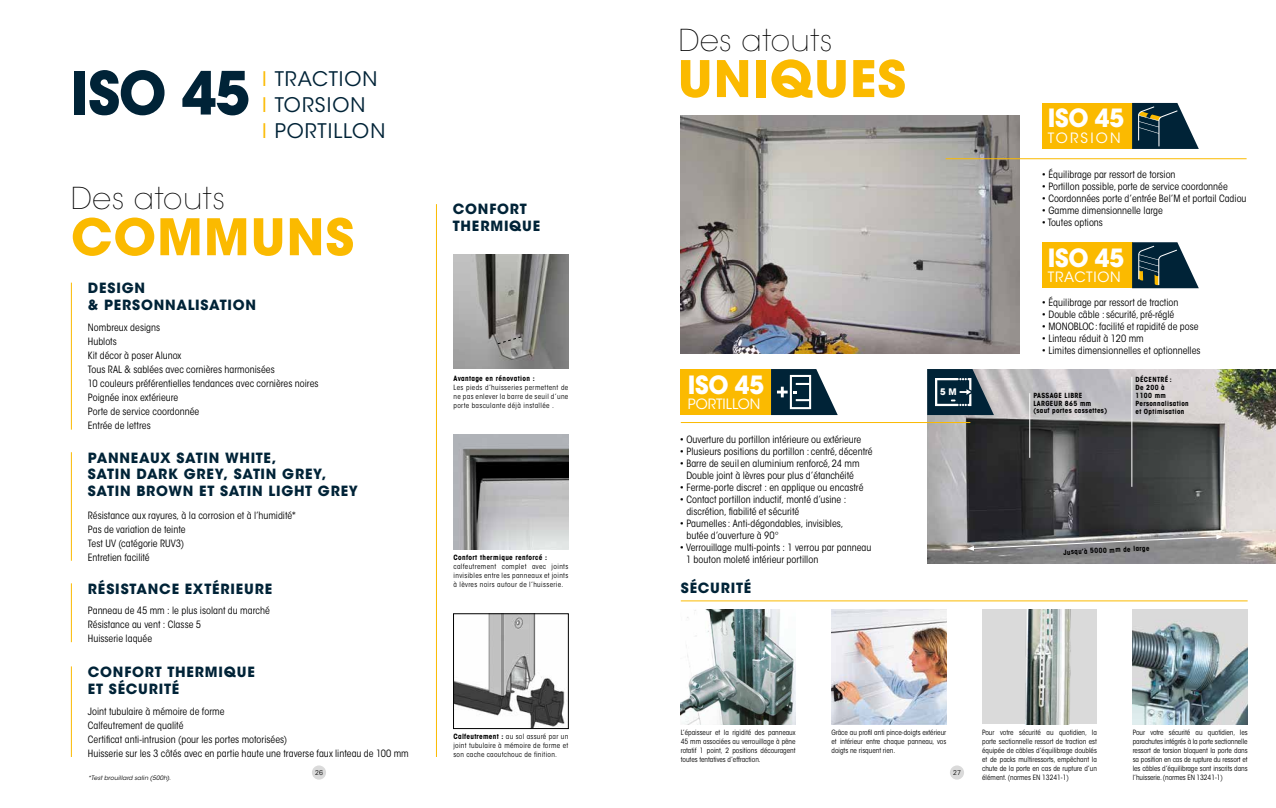
<style>
.page{position:relative;width:1276px;height:808px;background:#fff}
.page>*{position:absolute;margin:0;border:0;box-sizing:border-box;transform-origin:0 0}
.t1{font:700 59px "ITC Avant Garde Std";color:#002337;scale:.95 1}
.t2{font:700 50px "ITC Avant Garde Std";letter-spacing:.02em;color:#fbba00}
.t3{font:200 30px "ITC Avant Garde Std";letter-spacing:.02em;color:#000}
.t4{font:700 24.9px "ITC Avant Garde Std";letter-spacing:-.01em;color:#fff;scale:.95 1}
.t5{font:20px/26px "ITC Avant Garde Std";letter-spacing:.05em;color:#002337}
.t6{font:14.1px "ITC Avant Garde Std";color:#fff}
.t7{font:14.1px "ITC Avant Garde Std";letter-spacing:.045em;color:#fff}
.t8{font:14.1px "ITC Avant Garde Std";letter-spacing:.155em;color:#fff}
.t9{font:700 14px/16.8px "ITC Avant Garde Std";letter-spacing:.055em;color:#002337}
.t10{font:condensed 10px/14px "ITC Avant Garde Std";color:#000}
.t11{font:700 9px "ITC Avant Garde Std";color:#fff}
.t12{font:condensed 7.2px/9px "ITC Avant Garde Std";color:#000;text-align:justify}
.t13{font:700 condensed 7.2px "ITC Avant Garde Std";letter-spacing:.05em;color:#000}
.t14{font:700 condensed 7px/8px "ITC Avant Garde Std";letter-spacing:.05em;color:#000}
.t15{font:300 7px "Univers LT Std";color:#000}
.t16{font:italic 6px "ITC Avant Garde Std";letter-spacing:.025em;color:#000}
.s1{color:#fbba00}
.s2{font-weight:700}
</style>
<div class="page">
<div style="left:312px;top:765px;width:14px;height:15px;background:#dadada;border-radius:50%"></div>
<hr style="left:71px;top:283px;width:1px;height:147px;background:#fbba00">
<hr style="left:71px;top:666px;width:1px;height:91px;background:#fbba00">
<hr style="left:71px;top:583px;width:1px;height:59px;background:#fbba00">
<div style="left:950px;top:765px;width:14px;height:15px;background:#dadada;border-radius:50%"></div>
<hr style="left:71px;top:452px;width:1px;height:109px;background:#fbba00">
<img style="left:455px;top:616px;width:110px;height:111px">
<div style="left:453px;top:614px;width:115px;height:115px;border:1px solid #000"></div>
<img style="left:453px;top:435px;width:115px;height:114px">
<img style="left:453px;top:254px;width:115px;height:115px">
<hr style="left:436px;top:204px;width:1px;height:553px;background:#fbba00">
<svg style="left:497px;top:336px;width:24px;height:8px"></svg>
<img style="left:681px;top:115px;width:338px;height:238px">
<div style="left:1042px;top:103px;width:90px;height:46px;background:#fbba00"></div>
<hr style="left:945px;top:158px;width:301px;height:1px;background:#fbba00">
<svg style="left:1132px;top:103px;width:66px;height:46px;background:#36505c"></svg>
<div style="left:1042px;top:242px;width:90px;height:46px;background:#fbba00"></div>
<svg style="left:1132px;top:242px;width:66px;height:46px;background:#38515c"></svg>
<div style="left:681px;top:369px;width:90px;height:46px;background:#fbba00"></div>
<img style="left:927px;top:369px;width:349px;height:194px">
<svg style="left:967px;top:534px;width:256px;height:17px;background:#8a8a8b"></svg>
<hr style="left:1131px;top:377px;width:1px;height:110px;background:#fff">
<hr style="left:1029px;top:393px;width:1px;height:65px;background:#fff">
<svg style="left:927px;top:369px;width:67px;height:46px;background:#385160"></svg>
<svg style="left:771px;top:369px;width:66px;height:46px"></svg>
<hr style="left:681px;top:422px;width:289px;height:1px;background:#fbba00">
<hr style="left:681px;top:600px;width:566px;height:1px;background:#fbba00">
<img style="left:681px;top:609px;width:114px;height:115px">
<img style="left:831px;top:609px;width:115px;height:115px">
<img style="left:982px;top:609px;width:115px;height:115px">
<img style="left:1132px;top:609px;width:115px;height:115px">
<h1 class="t1" style="left:71px;top:55px;width:190px">ISO 45</h1>
<h3 class="t5" style="left:262px;top:66px;width:124px"><span class="s1">I</span> TRACTION<br><span class="s1">I</span> TORSION<br><span class="s1">I</span> PORTILLON</h3>
<h3 class="t3" style="left:71px;top:181px;width:156px">Des atouts</h3>
<h2 class="t2" style="left:71px;top:204px;width:285px">COMMUNS</h2>
<h3 class="t9" style="left:88px;top:279px;width:170px">DESIGN<br>&amp; PERSONNALISATION</h3>
<p class="t10" style="left:88px;top:321px;width:232px">Nombreux designs<br>Hublots<br>Kit décor à poser Alunox<br>Tous RAL &amp; sablées avec cornières harmonisées<br>10 couleurs préférentielles tendances avec cornières noires<br>Poignée inox extérieure<br>Porte de service coordonnée<br>Entrée de lettres</p>
<h3 class="t9" style="left:88px;top:449px;width:272px">PANNEAUX SATIN WHITE,<br>SATIN DARK GREY, SATIN GREY,<br>SATIN BROWN ET SATIN LIGHT GREY</h3>
<p class="t10" style="left:88px;top:508px;width:209px">Résistance aux rayures, à la corrosion et à l’humidité*<br>Pas de variation de teinte<br>Test UV (catégorie RUV3)<br>Entretien facilité</p>
<h3 class="t9" style="left:88px;top:580px;width:186px">RÉSISTANCE EXTÉRIEURE</h3>
<p class="t10" style="left:88px;top:604px;width:183px">Panneau de 45 mm : le plus isolant du marché<br>Résistance au vent : Classe 5<br>Huisserie laquée</p>
<h3 class="t9" style="left:88px;top:663px;width:168px">CONFORT THERMIQUE<br>ET SÉCURITÉ</h3>
<p class="t10" style="left:88px;top:704px;width:322px">Joint tubulaire à mémoire de forme<br>Calfeutrement de qualité<br>Certificat anti-intrusion (pour les portes motorisées)<br>Huisserie sur les 3 côtés avec en partie haute une traverse faux linteau de 100 mm</p>
<p class="t16" style="left:88px;top:774px;width:85px">*Test brouillard salin (500h).</p>
<p class="t15" style="left:315px;top:768px;width:9px">26</p>
<h3 class="t9" style="left:453px;top:201px;width:89px">CONFORT<br>THERMIQUE</h3>
<p class="t13" style="left:453px;top:374px;width:83px">Avantage en rénovation :</p>
<p class="t12" style="left:453px;top:383px;width:116px">Les pieds d’huisseries permettent de ne pas enlever la barre de seuil d’une porte basculante déjà installée .</p>
<p class="t13" style="left:453px;top:553px;width:95px">Confort thermique renforcé :</p>
<p class="t12" style="left:453px;top:562px;width:116px">calfeutrement complet avec joints invisibles entre les panneaux et joints à lèvres noirs autour de l’huisserie.</p>
<p class="t12" style="left:453px;top:732px;width:116px"><span class="s2">Calfeutrement :</span> au sol assuré par un joint tubulaire à mémoire de forme et son cache caoutchouc de finition.</p>
<h3 class="t3" style="left:678px;top:23px;width:156px">Des atouts</h3>
<h2 class="t2" style="left:677px;top:46px;width:230px">UNIQUES</h2>
<h3 class="t4" style="left:688px;top:368px;width:82px">ISO 45</h3>
<h3 class="t6" style="left:688px;top:395px;width:74px">PORTILLON</h3>
<p class="t10" style="left:680px;top:433px;width:183px">• Ouverture du portillon intérieure ou extérieure</p>
<p class="t10" style="left:680px;top:445px;width:194px">• Plusieurs positions du portillon : centré, décentré</p>
<p class="t10" style="left:680px;top:458px;width:181px;line-height:12px;text-align:center">• Barre de seuil en aluminium renforcé, 24 mm<br>Double joint à lèvres pour plus d’étanchéité</p>
<p class="t10" style="left:680px;top:481px;width:185px">• Ferme-porte discret : en applique ou encastré</p>
<p class="t10" style="left:686px;top:494px;width:161px;line-height:12px;text-indent:-7px">• Contact portillon inductif, monté d’usine : discrétion, fiabilité et sécurité</p>
<p class="t10" style="left:686px;top:518px;width:158px;line-height:12px;text-indent:-7px">• Paumelles : Anti-dégondables, invisibles, butée d’ouverture à 90°</p>
<p class="t10" style="left:686px;top:542px;width:187px;line-height:12px;text-indent:-6px">• Verrouillage multi-points : 1 verrou par panneau<br>1 bouton moleté intérieur portillon</p>
<h3 class="t9" style="left:681px;top:579px;width:72px">SÉCURITÉ</h3>
<p class="t11" style="left:940px;top:386px;width:18px">5 M</p>
<h3 class="t4" style="left:1048px;top:102px;width:82px">ISO 45</h3>
<h3 class="t8" style="left:1048px;top:129px;width:74px">TORSION</h3>
<p class="t10" style="left:1042px;top:167px;width:135px">• Équilibrage par ressort de torsion</p>
<p class="t10" style="left:1042px;top:179px;width:187px">• Portillon possible, porte de service coordonnée</p>
<p class="t10" style="left:1042px;top:191px;width:206px">• Coordonnées porte d’entrée Bel’M et portail Cadiou</p>
<p class="t10" style="left:1042px;top:203px;width:122px">• Gamme dimensionnelle large</p>
<p class="t10" style="left:1042px;top:215px;width:63px">• Toutes options</p>
<h3 class="t4" style="left:1048px;top:241px;width:82px">ISO 45</h3>
<h3 class="t7" style="left:1048px;top:268px;width:74px">TRACTION</h3>
<p class="t10" style="left:1042px;top:295px;width:138px">• Équilibrage par ressort de traction</p>
<p class="t10" style="left:1042px;top:307px;width:134px">• Double câble : sécurité, pré-réglé</p>
<p class="t10" style="left:1042px;top:319px;width:158px">• MONOBLOC: facilité et rapidité de pose</p>
<p class="t10" style="left:1042px;top:331px;width:103px">• Linteau réduit à 120 mm</p>
<p class="t10" style="left:1042px;top:343px;width:160px">• Limites dimensionnelles et optionnelles</p>
<p class="t14" style="left:1033px;top:392px;width:59px">PASSAGE LIBRE<br>LARGEUR 865 mm</p>
<p class="t14" style="left:1033px;top:407px;width:75px">(sauf portes cassettes)</p>
<p class="t14" style="left:1135px;top:375px;width:55px">DÉCENTRÉ :<br>De 200 à<br>1100 mm<br>Personnalisation et Optimisation</p>
<p class="t14" style="left:1063px;top:548px;width:88px;rotate:-3deg">Jusqu’à 5000 mm de large</p>
<p class="t12" style="left:681px;top:727px;width:116px">L’épaisseur et la rigidité des panneaux 45 mm associées au verrouillage à pêne rotatif 1 point, 2 positions découragent toutes tentatives d’effraction.</p>
<p class="t12" style="left:831px;top:727px;width:116px">Grâce au profil anti pince-doigts extérieur et intérieur entre chaque panneau, vos doigts ne risquent rien.</p>
<p class="t12" style="left:982px;top:727px;width:116px">Pour votre sécurité au quotidien, la porte sectionnelle ressort de traction est équipée de câbles d’équilibrage doublés et de packs multiressorts, empêchant la chute de la porte en cas de rupture d’un élément. (normes EN 13241-1)</p>
<p class="t12" style="left:1132px;top:727px;width:116px">Pour votre sécurité au quotidien, les parachutes intégrés à la porte sectionnelle ressort de torsion bloquent la porte dans sa position en cas de rupture du ressort et les câbles d’équilibrage sont inscrits dans l’huisserie. (normes EN 13241-1)</p>
<p class="t15" style="left:953px;top:768px;width:9px">27</p>
</div>
